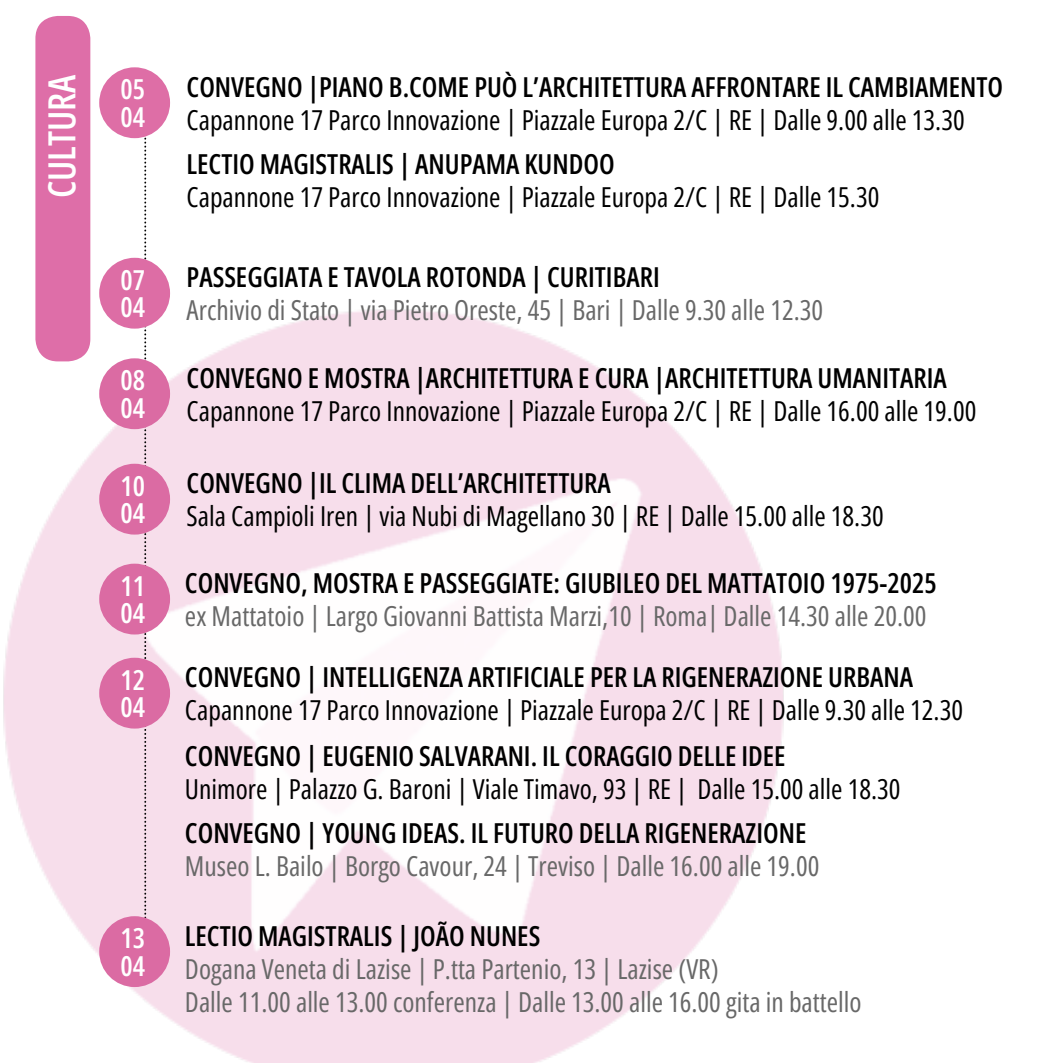
<style>
.page{position:relative;width:1063px;height:1063px;background:#fff}
.page>*{position:absolute;margin:0;border:0;box-sizing:border-box;transform-origin:0 0}
.t1{font:600 37.5px "Open Sans Condensed";color:#fff}
.t2{font:600 27.5px "Open Sans Condensed";color:#000}
.t3{font:27.5px "Open Sans Condensed";color:#000}
.t4{font:27.5px/33px "Open Sans Condensed";color:#686868}
.t5{font:600 27.5px/27.5px "Open Sans Condensed";color:#fff}
.s1{font-weight:600;color:#000}
</style>
<div class="page">
<img style="left:3px;top:248px;width:781px;height:815px">
<svg style="left:144px;top:136px;width:2px;height:782px"></svg>
<div style="left:99px;top:67px;width:71px;height:71px;background:#de6ea6;border-radius:50%"></div>
<div style="left:99px;top:258px;width:71px;height:71px;background:#dd6da5;border-radius:50%"></div>
<div style="left:99px;top:358px;width:71px;height:71px;background:#db6ba3;border-radius:50%"></div>
<div style="left:99px;top:464px;width:71px;height:71px;background:#db6ba3;border-radius:50%"></div>
<div style="left:99px;top:564px;width:71px;height:71px;background:#db6ba3;border-radius:50%"></div>
<div style="left:99px;top:658px;width:71px;height:71px;background:#db6ba3;border-radius:50%"></div>
<div style="left:99px;top:916px;width:71px;height:71px;background:#db6ba3;border-radius:50%"></div>
<div style="left:35px;top:16px;width:55px;height:345px;background:#de6ea8;border-radius:22px"></div>
<h1 class="t1" style="left:36px;top:198px;width:125px;rotate:-90deg">CULTURA</h1>
<p class="t5" style="left:121px;top:75px;width:26px">05<br>04</p>
<p class="t5" style="left:121px;top:265px;width:26px">07<br>04</p>
<p class="t5" style="left:121px;top:366px;width:26px">08<br>04</p>
<p class="t5" style="left:121px;top:471px;width:26px">10<br>04</p>
<p class="t5" style="left:121px;top:571px;width:26px">11<br>04</p>
<p class="t5" style="left:121px;top:665px;width:26px">12<br>04</p>
<p class="t5" style="left:121px;top:924px;width:26px">13<br>04</p>
<p class="t2" style="left:187px;top:68px;width:818px">CONVEGNO |PIANO B.COME PUÒ L’ARCHITETTURA AFFRONTARE IL CAMBIAMENTO</p>
<p class="t3" style="left:187px;top:101px;width:780px">Capannone 17 Parco Innovazione | Piazzale Europa 2/C | RE | Dalle 9.00 alle 13.30</p>
<p class="t2" style="left:187px;top:145px;width:430px">LECTIO MAGISTRALIS | ANUPAMA KUNDOO</p>
<p class="t3" style="left:187px;top:178px;width:694px">Capannone 17 Parco Innovazione | Piazzale Europa 2/C | RE | Dalle 15.30</p>
<p class="t4" style="left:187px;top:260px;width:638px"><span class="s1">PASSEGGIATA E TAVOLA ROTONDA</span> <span class="s1">|</span> <span class="s1">CURITIBARI<br></span>Archivio di Stato | via Pietro Oreste, 45 | Bari | Dalle 9.30 alle 12.30</p>
<p class="t2" style="left:187px;top:359px;width:762px">CONVEGNO E MOSTRA |ARCHITETTURA E CURA |ARCHITETTURA UMANITARIA</p>
<p class="t3" style="left:187px;top:392px;width:791px">Capannone 17 Parco Innovazione | Piazzale Europa 2/C | RE | Dalle 16.00 alle 19.00</p>
<p class="t2" style="left:187px;top:464px;width:426px">CONVEGNO |IL CLIMA DELL’ARCHITETTURA</p>
<p class="t3" style="left:187px;top:497px;width:699px">Sala Campioli Iren | via Nubi di Magellano 30 | RE | Dalle 15.00 alle 18.30</p>
<p class="t2" style="left:185px;top:564px;width:753px">CONVEGNO, MOSTRA E PASSEGGIATE: GIUBILEO DEL MATTATOIO 1975-2025</p>
<p class="t4" style="left:185px;top:599px;width:743px">ex Mattatoio | Largo Giovanni Battista Marzi,10 | Roma| Dalle 14.30 alle 20.00</p>
<p class="t2" style="left:185px;top:658px;width:730px">CONVEGNO | INTELLIGENZA ARTIFICIALE PER LA RIGENERAZIONE URBANA</p>
<p class="t3" style="left:185px;top:691px;width:780px">Capannone 17 Parco Innovazione | Piazzale Europa 2/C | RE | Dalle 9.30 alle 12.30</p>
<p class="t2" style="left:185px;top:737px;width:602px">CONVEGNO | EUGENIO SALVARANI. IL CORAGGIO DELLE IDEE</p>
<p class="t3" style="left:185px;top:770px;width:717px">Unimore | Palazzo G. Baroni | Viale Timavo, 93 | RE | Dalle 15.00 alle 18.30</p>
<p class="t2" style="left:185px;top:814px;width:623px">CONVEGNO | YOUNG IDEAS. IL FUTURO DELLA RIGENERAZIONE</p>
<p class="t4" style="left:185px;top:849px;width:636px">Museo L. Bailo | Borgo Cavour, 24 | Treviso | Dalle 16.00 alle 19.00</p>
<p class="t2" style="left:185px;top:917px;width:357px">LECTIO MAGISTRALIS | JOÃO NUNES</p>
<p class="t4" style="left:185px;top:951px;width:678px">Dogana Veneta di Lazise | P.tta Partenio, 13 | Lazise (VR)<br>Dalle 11.00 alle 13.00 conferenza | Dalle 13.00 alle 16.00 gita in battello</p>
</div>
